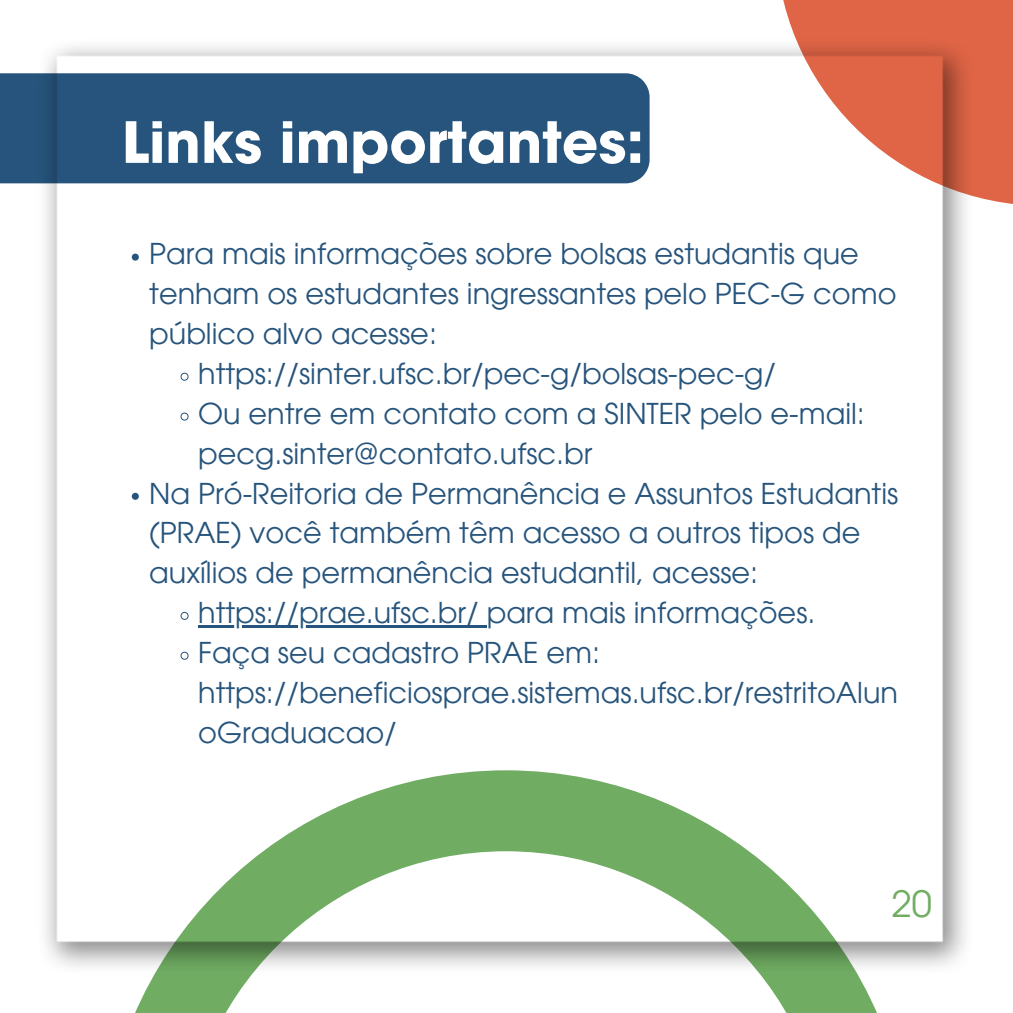
<style>
.page{position:relative;width:1013px;height:1013px;background:#fff}
.page>*{position:absolute;margin:0;border:0;box-sizing:border-box;transform-origin:0 0}
.t1{font:700 56.25px "ITC Avant Garde Pro";color:#fff}
.t2{font:36.25px "ITC Avant Garde Pro";color:#70ad63}
.t3{font:28.75px "ITC Avant Garde Pro";color:#26547c}
</style>
<div class="page">
<div style="left:0;top:73px;width:36px;height:110px;background:#26547c"></div>
<div style="left:775px;top:0;width:237px;height:206px;background:#e06546"></div>
<svg style="left:135px;top:975px;width:742px;height:37px"></svg>
<img style="left:36px;top:37px;width:940px;height:938px">
<svg style="left:132px;top:253px;width:7px;height:8px"></svg>
<svg style="left:180px;top:372px;width:9px;height:9px"></svg>
<svg style="left:180px;top:412px;width:9px;height:8px"></svg>
<svg style="left:132px;top:493px;width:7px;height:7px"></svg>
<svg style="left:180px;top:612px;width:9px;height:8px"></svg>
<hr style="left:198px;top:625px;width:288px;height:3px;background:#26547c">
<svg style="left:180px;top:651px;width:9px;height:8px"></svg>
<h1 class="t1" style="left:122px;top:121px;width:524px">Links importantes:</h1>
<p class="t3" style="left:149px;top:243px;width:711px">Para mais informações sobre bolsas estudantis que</p>
<p class="t3" style="left:149px;top:283px;width:748px">tenham os estudantes ingressantes pelo PEC-G como</p>
<p class="t3" style="left:149px;top:323px;width:289px">público alvo acesse:</p>
<p class="t3" style="left:198px;top:363px;width:579px">https://sinter.ufsc.br/pec-g/bolsas-pec-g/</p>
<p class="t3" style="left:198px;top:402px;width:668px">Ou entre em contato com a SINTER pelo e-mail:</p>
<p class="t3" style="left:198px;top:442px;width:396px">pecg.sinter@contato.ufsc.br</p>
<p class="t3" style="left:149px;top:482px;width:750px">Na Pró-Reitoria de Permanência e Assuntos Estudantis</p>
<p class="t3" style="left:149px;top:522px;width:712px">(PRAE) você também têm acesso a outros tipos de</p>
<p class="t3" style="left:149px;top:562px;width:610px">auxílios de permanência estudantil, acesse:</p>
<p class="t3" style="left:198px;top:602px;width:619px">https://prae.ufsc.br/ para mais informações.</p>
<p class="t3" style="left:198px;top:641px;width:403px">Faça seu cadastro PRAE em:</p>
<p class="t3" style="left:198px;top:681px;width:701px">https://beneficiosprae.sistemas.ufsc.br/restritoAlun</p>
<p class="t3" style="left:198px;top:721px;width:200px">oGraduacao/</p>
<p class="t2" style="left:891px;top:890px;width:42px">20</p>
</div>
